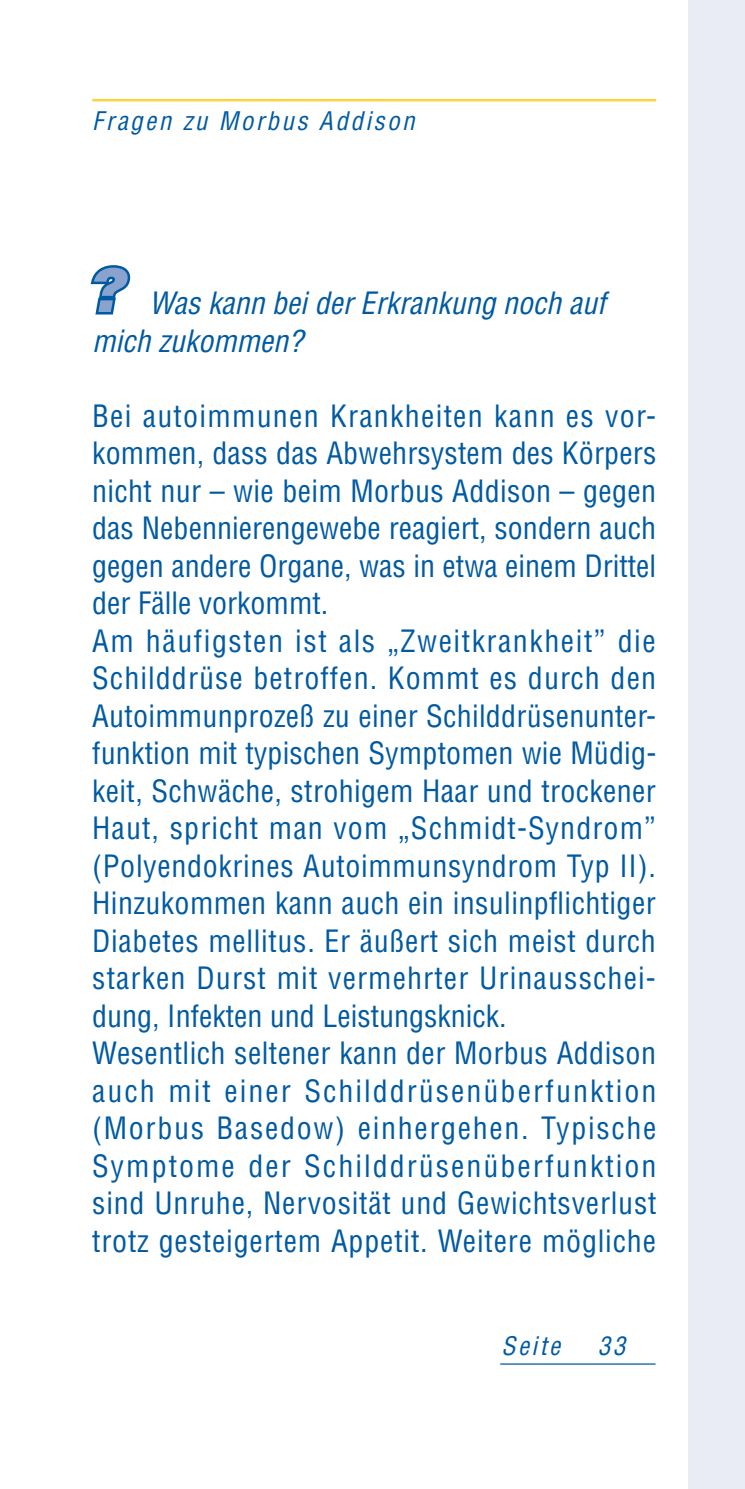
<style>
.page{position:relative;width:745px;height:1489px;background:#fff}
.page>*{position:absolute;margin:0;border:0;box-sizing:border-box;transform-origin:0 0}
.t1{font:condensed 30px/37.5px "Helvetica";letter-spacing:.025em;color:#005aa2}
.t2{font:italic condensed 30px/37.5px "Helvetica";color:#005aa2}
.t3{font:italic condensed 25px "Helvetica";letter-spacing:.1em;color:#005aa2}
.s1{font-weight:900;font-stretch:normal;font-size:60px;color:#89a3ce}
</style>
<div class="page">
<hr style="left:500px;top:1363px;width:155px;height:1px;background:#005aa2">
<div style="left:687px;top:0;width:57px;height:1488px;background:#e9ecf5"></div>
<hr style="left:92px;top:99px;width:564px;height:2px;background:#ffd23d">
<svg style="left:90px;top:265px;width:41px;height:50px"></svg>
<p class="t3" style="left:92px;top:106px;width:324px">Fragen zu Morbus Addison</p>
<p class="t2" style="left:87px;top:284px;width:520px"><span class="s1">?</span> Was kann bei der Erkrankung noch auf mich zukommen?</p>
<p class="t1" style="left:92px;top:396px;width:565px">Bei autoimmunen Krankheiten kann es vor&shy;kommen, dass das Abwehrsystem des Körpers nicht nur – wie beim Morbus Addison – gegen das Nebennierengewebe reagiert, sondern auch gegen andere Organe, was in etwa einem Drittel der Fälle vorkommt.<br>Am häufigsten ist als „Zweitkrankheit” die Schilddrüse betroffen. Kommt es durch den Autoimmunprozeß zu einer Schilddrüsenunter&shy;funktion mit typischen Symptomen wie Müdig&shy;keit, Schwäche, strohigem Haar und trockener Haut, spricht man vom „Schmidt-Syndrom” (Polyendokrines Autoimmunsyndrom Typ II).<br>Hinzukommen kann auch ein insulinpflichtiger Diabetes mellitus. Er äußert sich meist durch starken Durst mit vermehrter Urinausschei&shy;dung, Infekten und Leistungsknick.<br>Wesentlich seltener kann der Morbus Addison auch mit einer Schilddrüsenüberfunktion (Morbus Basedow) einhergehen. Typische Symptome der Schilddrüsenüberfunktion sind Unruhe, Nervosität und Gewichtsverlust trotz gesteigertem Appetit. Weitere mögliche</p>
<p class="t3" style="left:501px;top:1329px;width:60px">Seite</p>
<p class="t3" style="left:597px;top:1329px;width:29px">33</p>
</div>
